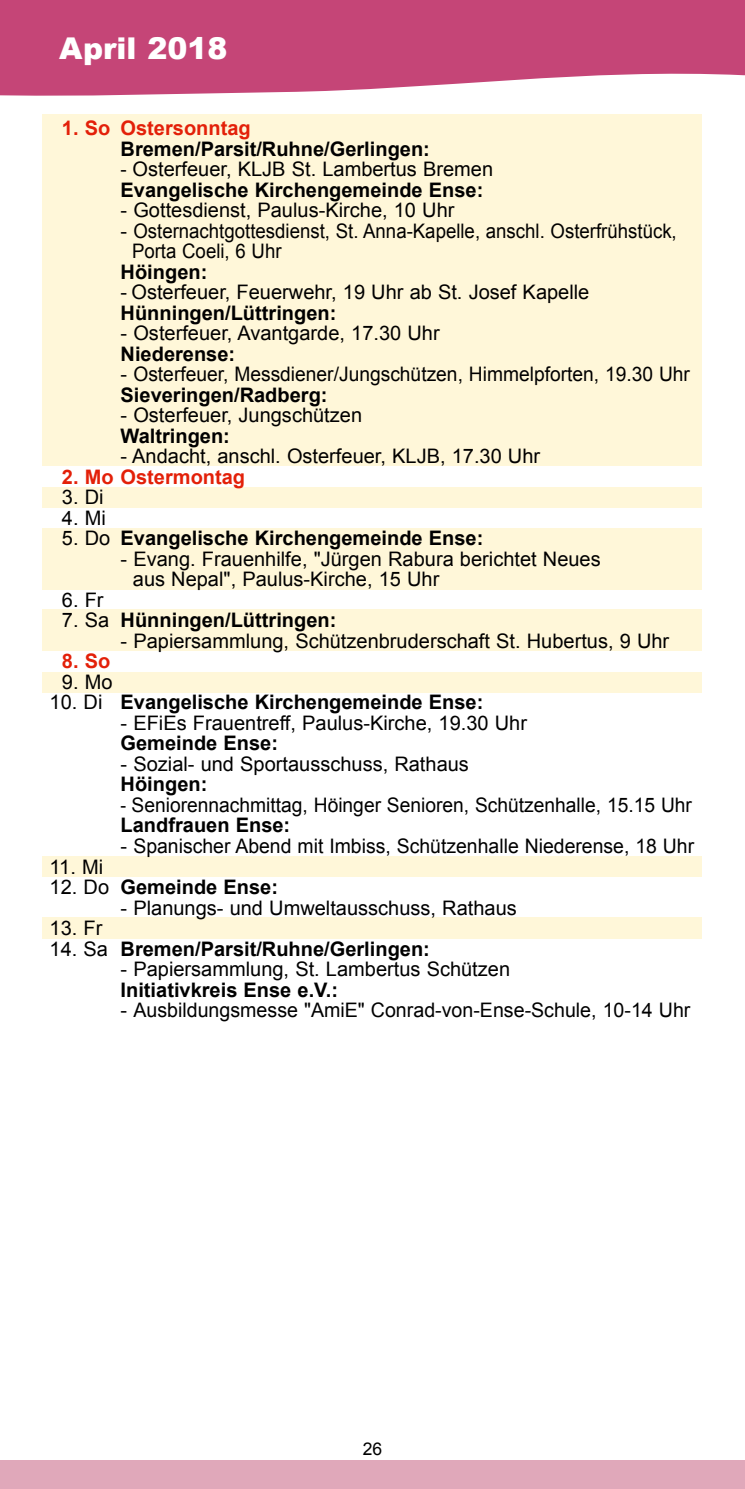
<style>
.page{position:relative;width:745px;height:1489px;background:#fff}
.page>*{position:absolute;margin:0;border:0;box-sizing:border-box;transform-origin:0 0}
.t1{font:900 30px "Arial";color:#fff}
.t2{font:20px/20.5px "Arial";color:#000}
.t3{font:700 20px "Arial";color:#000}
.t4{font:20px "Arial";color:#000;scale:.86 1}
.t5{font:700 20px "Arial";color:#e32009}
.t6{font:20px "Arial";color:#000;scale:.94 1}
.t7{font:17.5px "Arial";color:#000}
.s1{font-weight:400}
</style>
<div class="page">
<div style="left:43px;top:114px;width:659px;height:352px;background:#fff7d9"></div>
<div style="left:43px;top:487px;width:659px;height:20px;background:#fff7d9"></div>
<div style="left:43px;top:528px;width:659px;height:61px;background:#fff7d9"></div>
<div style="left:43px;top:609px;width:659px;height:42px;background:#fff7d9"></div>
<div style="left:43px;top:672px;width:659px;height:20px;background:#fff7d9"></div>
<div style="left:43px;top:856px;width:659px;height:20px;background:#fff7d9"></div>
<div style="left:43px;top:917px;width:659px;height:21px;background:#fff7d9"></div>
<svg style="left:0;top:0;width:744px;height:96px;background:#ca5784"></svg>
<div style="left:0;top:1460px;width:744px;height:28px;background:#e0a8ba"></div>
<h1 class="t1" style="left:59px;top:27px;width:170px">April 2018</h1>
<p class="t5" style="left:62px;top:115px;width:190px">1. So Ostersonntag</p>
<p class="t3" style="left:120px;top:135px;width:310px">Bremen/Parsit/Ruhne/Gerlingen:</p>
<p class="t6" style="left:120px;top:156px;width:397px">- Osterfeuer, KLJB St. Lambertus Bremen</p>
<p class="t3" style="left:120px;top:176px;width:364px">Evangelische Kirchengemeinde Ense:</p>
<p class="t2" style="left:120px;top:200px;width:335px">- Gottesdienst, Paulus-Kirche, 10 Uhr</p>
<p class="t2" style="left:132px;top:220px;width:546px;text-indent:-11px">- Osternachtgottesdienst, St. Anna-Kapelle, anschl. Osterfrühstück,<br>Porta Coeli, 6 Uhr</p>
<p class="t3" style="left:120px;top:258px;width:88px">Höingen:</p>
<p class="t2" style="left:120px;top:282px;width:470px">- Osterfeuer, Feuerwehr, 19 Uhr ab St. Josef Kapelle</p>
<p class="t3" style="left:120px;top:299px;width:217px">Hünningen/Lüttringen:</p>
<p class="t2" style="left:120px;top:323px;width:320px">- Osterfeuer, Avantgarde, 17.30 Uhr</p>
<p class="t3" style="left:120px;top:340px;width:116px">Niederense:</p>
<p class="t2" style="left:120px;top:364px;width:570px">- Osterfeuer, Messdiener/Jungschützen, Himmelpforten, 19.30 Uhr</p>
<p class="t3" style="left:120px;top:381px;width:208px">Sieveringen/Radberg:</p>
<p class="t2" style="left:120px;top:405px;width:243px">- Osterfeuer, Jungschützen</p>
<p class="t3" style="left:120px;top:422px;width:111px">Waltringen:</p>
<p class="t2" style="left:120px;top:446px;width:421px">- Andacht, anschl. Osterfeuer, KLJB, 17.30 Uhr</p>
<p class="t5" style="left:62px;top:463px;width:185px">2. Mo Ostermontag</p>
<p class="t2" style="left:62px;top:487px;width:43px">3. Di</p>
<p class="t2" style="left:62px;top:507px;width:45px">4. Mi</p>
<p class="t3" style="left:62px;top:525px;width:422px"><span class="s1">5. Do</span> Evangelische Kirchengemeinde Ense:</p>
<p class="t2" style="left:133px;top:548px;width:469px;text-indent:-12px">- Evang. Frauenhilfe, "Jürgen Rabura berichtet Neues aus Nepal", Paulus-Kirche, 15 Uhr</p>
<p class="t2" style="left:62px;top:589px;width:43px">6. Fr</p>
<p class="t3" style="left:62px;top:607px;width:276px"><span class="s1">7. Sa</span> Hünningen/Lüttringen:</p>
<p class="t2" style="left:120px;top:630px;width:550px">- Papiersammlung, Schützenbruderschaft St. Hubertus, 9 Uhr</p>
<p class="t5" style="left:62px;top:648px;width:50px">8. So</p>
<p class="t2" style="left:62px;top:671px;width:52px">9. Mo</p>
<p class="t3" style="left:50px;top:689px;width:435px"><span class="s1">10. Di</span> Evangelische Kirchengemeinde Ense:</p>
<p class="t2" style="left:120px;top:712px;width:407px">- EFiEs Frauentreff, Paulus-Kirche, 19.30 Uhr</p>
<p class="t3" style="left:120px;top:730px;width:159px">Gemeinde Ense:</p>
<p class="t2" style="left:120px;top:753px;width:349px">- Sozial- und Sportausschuss, Rathaus</p>
<p class="t3" style="left:120px;top:771px;width:88px">Höingen:</p>
<p class="t4" style="left:120px;top:791px;width:665px">- Seniorennachmittag, Höinger Senioren, Schützenhalle, 15.15 Uhr</p>
<p class="t3" style="left:120px;top:812px;width:171px">Landfrauen Ense:</p>
<p class="t2" style="left:120px;top:835px;width:574px">- Spanischer Abend mit Imbiss, Schützenhalle Niederense, 18 Uhr</p>
<p class="t2" style="left:50px;top:856px;width:55px">11. Mi</p>
<p class="t3" style="left:50px;top:873px;width:230px"><span class="s1">12. Do</span> Gemeinde Ense:</p>
<p class="t2" style="left:120px;top:897px;width:397px">- Planungs- und Umweltausschuss, Rathaus</p>
<p class="t2" style="left:50px;top:917px;width:54px">13. Fr</p>
<p class="t3" style="left:50px;top:935px;width:381px"><span class="s1">14. Sa</span> Bremen/Parsit/Ruhne/Gerlingen:</p>
<p class="t2" style="left:120px;top:958px;width:391px">- Papiersammlung, St. Lambertus Schützen</p>
<p class="t3" style="left:120px;top:976px;width:219px">Initiativkreis Ense e.V.:</p>
<p class="t2" style="left:120px;top:999px;width:571px">- Ausbildungsmesse "AmiE" Conrad-von-Ense-Schule, 10-14 Uhr</p>
<p class="t7" style="left:362px;top:1436px;width:21px">26</p>
</div>
